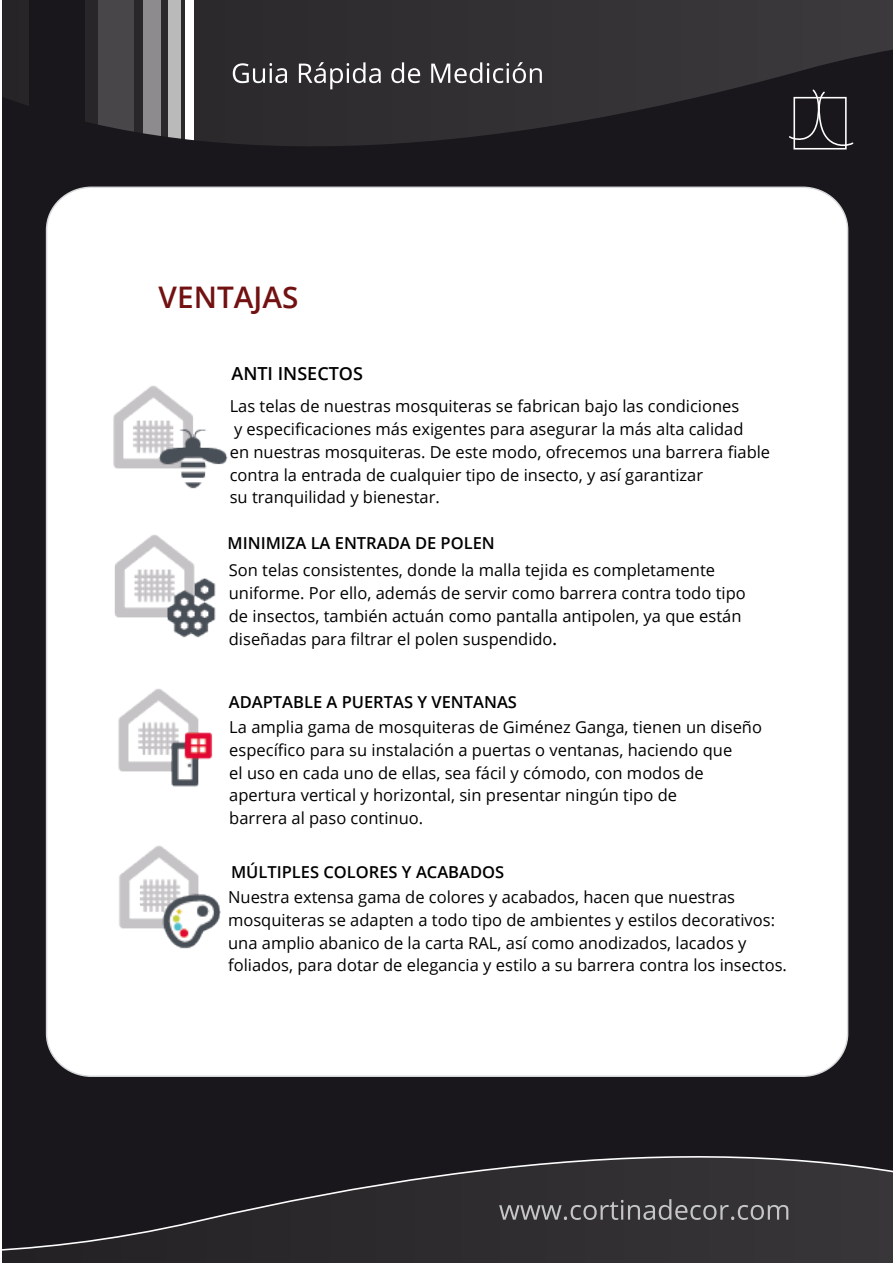
<style>
.page{position:relative;width:893px;height:1263px;background:#fff}
.page>*{position:absolute;margin:0;border:0;box-sizing:border-box;transform-origin:0 0}
.t1{font:600 29.7px "Open Sans";color:#721111}
.t2{font:600 18px "Open Sans";color:#000}
.t3{font:16.5px/22.8px "Open Sans";color:#000}
.t4{font:600 16.5px "Open Sans";color:#000}
.s1{font-weight:600}
</style>
<div class="page">
<div style="left:2px;top:0;width:891px;height:1263px;background:#1a171c"></div>
<svg style="left:2px;top:1156px;width:891px;height:107px"></svg>
<svg style="left:3px;top:0;width:890px;height:146px"></svg>
<svg style="left:499px;top:1199px;width:289px;height:21px;background:#545255"></svg>
<svg style="left:233px;top:63px;width:54px;height:20px"></svg>
<svg style="left:299px;top:62px;width:82px;height:27px;background:#605e60"></svg>
<svg style="left:391px;top:62px;width:29px;height:21px"></svg>
<svg style="left:431px;top:62px;width:111px;height:21px;background:#6a686b"></svg>
<div style="left:47px;top:187px;width:801px;height:889px;background:#fff;border-radius:44px"></div>
<svg style="left:787px;top:88px;width:68px;height:58px"></svg>
<div style="left:793px;top:97px;width:54px;height:53px;border:2px solid #fff"></div>
<img style="left:118px;top:689px;width:95px;height:98px">
<img style="left:113px;top:386px;width:115px;height:103px">
<img style="left:114px;top:535px;width:102px;height:103px">
<img style="left:119px;top:846px;width:102px;height:103px">
<h1 class="t1" style="left:159px;top:277px;width:141px">VENTAJAS</h1>
<p class="t2" style="left:231px;top:361px;width:133px">ANTI INSECTOS</p>
<p class="t3" style="left:230px;top:394px;width:542px">Las telas de nuestras mosquiteras se fabrican bajo las condiciones<br>y especificaciones más exigentes para asegurar la más alta calidad<br>en nuestras mosquiteras. De este modo, ofrecemos una barrera fiable contra la entrada de cualquier tipo de insecto, y así garantizar<br>su tranquilidad y bienestar.</p>
<p class="t4" style="left:227px;top:532px;width:269px">MINIMIZA LA ENTRADA DE POLEN</p>
<p class="t3" style="left:229px;top:559px;width:518px">Son telas consistentes, donde la malla tejida es completamente uniforme. Por ello, además de servir como barrera contra todo tipo de insectos, también actuán como pantalla antipolen, ya que están diseñadas para filtrar el polen suspendido<span class="s1">.</span></p>
<p class="t4" style="left:229px;top:691px;width:290px">ADAPTABLE A PUERTAS Y VENTANAS</p>
<p class="t3" style="left:229px;top:715px;width:534px">La amplia gama de mosquiteras de Giménez Ganga, tienen un diseño específico para su instalación a puertas o ventanas, haciendo que<br>el uso en cada uno de ellas, sea fácil y cómodo, con modos de apertura vertical y horizontal, sin presentar ningún tipo de<br>barrera al paso continuo.</p>
<p class="t4" style="left:231px;top:861px;width:275px">MÚLTIPLES COLORES Y ACABADOS</p>
<p class="t3" style="left:228px;top:885px;width:560px">Nuestra extensa gama de colores y acabados, hacen que nuestras mosquiteras se adapten a todo tipo de ambientes y estilos decorativos: una amplio abanico de la carta RAL, así como anodizados, lacados y foliados, para dotar de elegancia y estilo a su barrera contra los insectos.</p>
</div>
